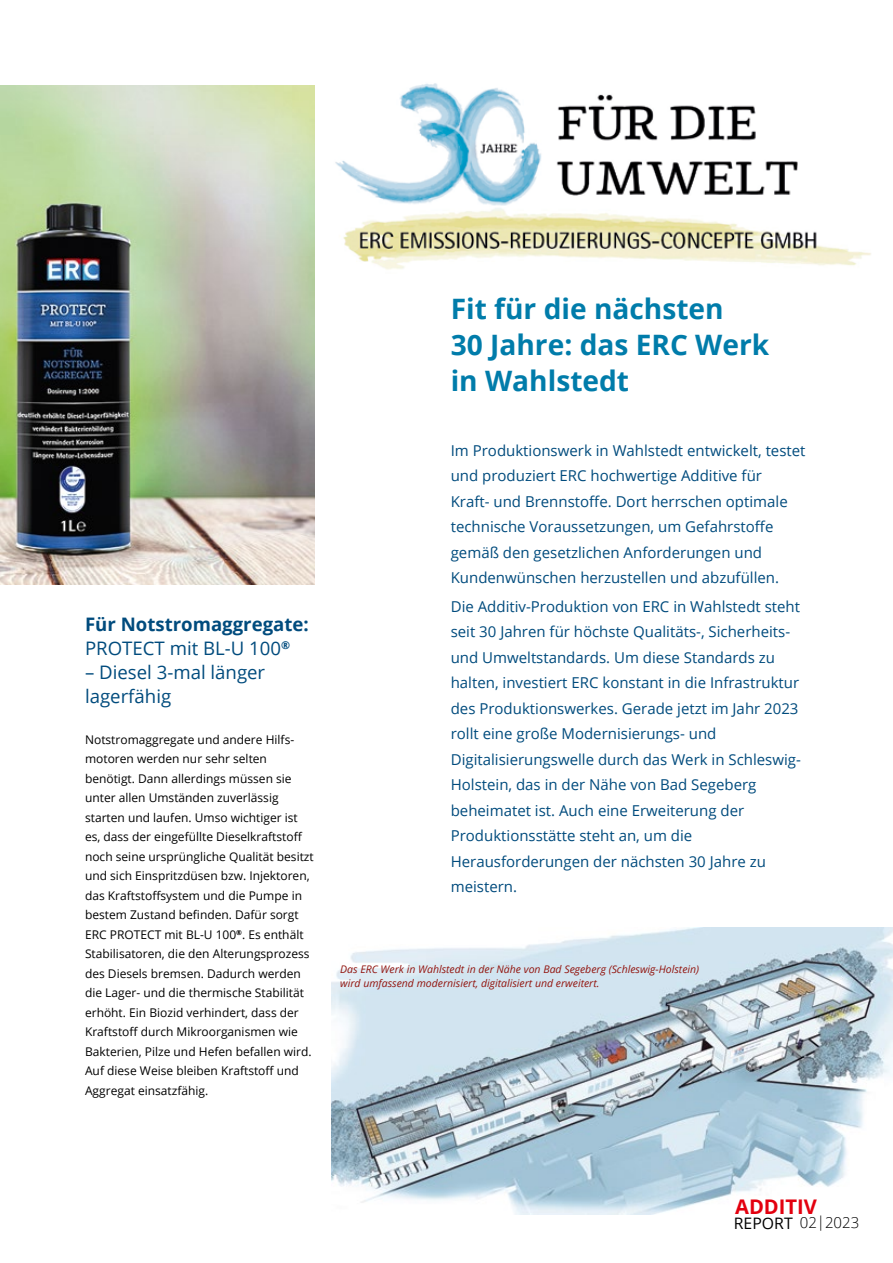
<style>
.page{position:relative;width:893px;height:1263px;background:#fff}
.page>*{position:absolute;margin:0;border:0;box-sizing:border-box;transform-origin:0 0}
.t1{font:700 28.2px/36px "Open Sans";color:#007caa}
.t2{font:700 20.25px "Open Sans";color:#e3000f}
.t3{font:700 18.6px/24px "Open Sans";color:#004b7d}
.t4{font:18.6px/24px "Open Sans";color:#004b7d}
.t5{font:15.75px "Open Sans";color:#000}
.t6{font:15px/25.5px "Open Sans";color:#004b7d}
.t7{font:300 15px "Open Sans";color:#000}
.t8{font:12px/19.5px "Open Sans";color:#000}
.t9{font:italic 10.5px/13.5px "Open Sans";color:#92150f}
.s1{font-weight:400}
</style>
<div class="page">
<img style="left:0;top:85px;width:315px;height:500px">
<img style="left:332px;top:927px;width:561px;height:287px">
<img style="left:335px;top:83px;width:536px;height:187px">
<p class="t3" style="left:85px;top:612px;width:225px">Für Notstromaggregate:<br><span class="s1">PROTECT mit BL-U 100</span><sup>®</sup></p>
<p class="t4" style="left:85px;top:660px;width:182px">– Diesel 3-mal länger lagerfähig</p>
<p class="t8" style="left:85px;top:729px;width:230px">Notstromaggregate und andere Hilfs&shy;motoren werden nur sehr selten benötigt. Dann allerdings müssen sie unter allen Umständen zuverlässig starten und laufen. Umso wichtiger ist es, dass der eingefüllte Dieselkraftstoff noch seine ursprüngliche Qualität besitzt und sich Einspritzdüsen bzw. Injektoren, das Kraftstoffsystem und die Pumpe in bestem Zustand befinden. Dafür sorgt ERC PROTECT mit BL-U 100<sup>®</sup>. Es enthält Stabilisatoren, die den Alterungsprozess des Diesels bremsen. Dadurch werden die Lager- und die thermische Stabilität erhöht. Ein Biozid verhindert, dass der Kraftstoff durch Mikroorganismen wie Bakterien, Pilze und Hefen befallen wird.<br>Auf diese Weise bleiben Kraftstoff und Aggregat einsatzfähig.</p>
<h1 class="t1" style="left:451px;top:290px;width:320px">Fit für die nächsten<br>30 Jahre: das ERC Werk in Wahlstedt</h1>
<p class="t6" style="left:451px;top:437px;width:356px">Im Produktionswerk in Wahlstedt entwickelt, testet und produziert ERC hochwertige Additive für<br>Kraft- und Brennstoffe. Dort herrschen optimale technische Voraussetzungen, um Gefahrstoffe gemäß den gesetzlichen Anforderungen und Kundenwünschen herzustellen und abzufüllen.</p>
<p class="t6" style="left:451px;top:593px;width:352px">Die Additiv-Produktion von ERC in Wahlstedt steht seit 30 Jahren für höchste Qualitäts-, Sicherheits&shy;und Umweltstandards. Um diese Standards zu halten, investiert ERC konstant in die Infrastruktur des Produktionswerkes. Gerade jetzt im Jahr 2023 rollt eine große Modernisierungs- und Digitalisierungswelle durch das Werk in Schleswig-Holstein, das in der Nähe von Bad Segeberg beheimatet ist. Auch eine Erweiterung der Produktionsstätte steht an, um die Herausforderungen der nächsten 30 Jahre zu meistern.</p>
<p class="t9" style="left:340px;top:962px;width:361px">Das ERC Werk in Wahlstedt in der Nähe von Bad Segeberg (Schleswig-Holstein) wird umfassend modernisiert, digitalisiert und erweitert.</p>
<h2 class="t2" style="left:735px;top:1192px;width:83px">ADDITIV</h2>
<p class="t5" style="left:734px;top:1212px;width:60px">REPORT</p>
<p class="t7" style="left:800px;top:1212px;width:61px">02|2023</p>
</div>
